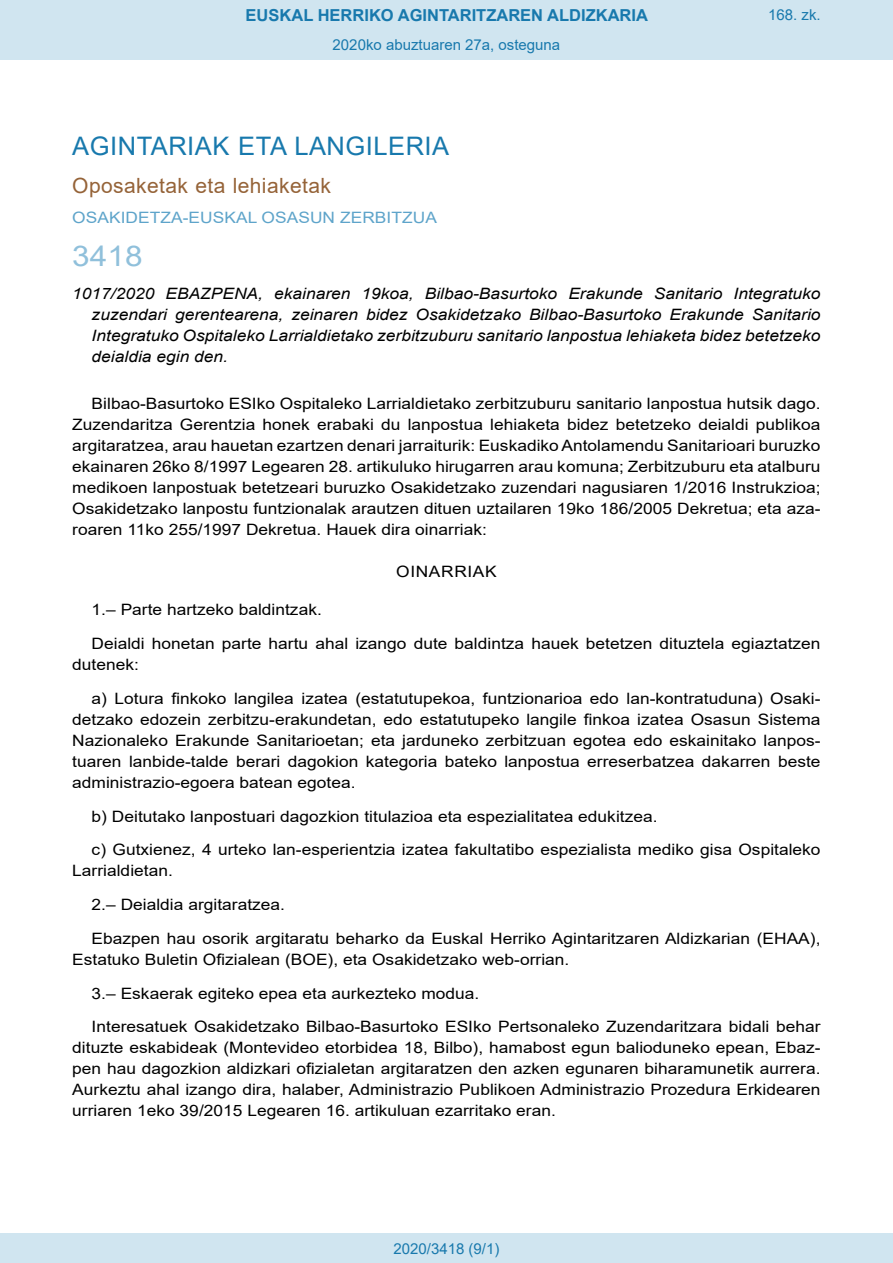
<style>
.page{position:relative;width:893px;height:1263px;background:#fff}
.page>*{position:absolute;margin:0;border:0;box-sizing:border-box;transform-origin:0 0}
.BOPVOrden{font:28.5px "Arial";color:#90c0db;scale:1.11 1}
.BOPVSeccion{font:25.5px "Arial";letter-spacing:.02em;color:#1879ad}
.BOPVSubseccion{font:21px "Arial";letter-spacing:.02em;color:#956338}
.t1{font:700 16.5px "Arial";color:#1879ad}
.BOPVDetalle{font:15.6px/21px "Arial";color:#000;text-align:justify;scale:1.11 1}
.BOPVTitulo{font:italic 15.6px/21px "Arial";color:#000;text-align:justify;scale:1.11 1}
.BOPVOrganismo{font:15.6px "Arial";letter-spacing:.005em;color:#5ea4ca;scale:1.11 1}
.BOPVClave{font:15.6px "Arial";letter-spacing:.035em;color:#000;scale:1.11 1}
.Paginacion_Centro{font:15px "Arial";color:#1879ad}
</style>
<div class="page">
<div style="left:0;top:0;width:893px;height:60px;background:#d0e5f0"></div>
<div style="left:0;top:1233px;width:893px;height:30px;background:#d0e5f0"></div>
<p class="t1" style="left:246px;top:3px;width:404px">EUSKAL HERRIKO AGINTARITZAREN ALDIZKARIA</p>
<p class="Paginacion_Centro" style="left:333px;top:35px;width:229px">2020ko abuztuaren 27a, osteguna</p>
<p class="Paginacion_Centro" style="left:768px;top:5px;width:54px">168. zk.</p>
<p class="BOPVSeccion" style="left:72px;top:128px;width:378px">AGINTARIAK ETA LANGILERIA</p>
<p class="BOPVSubseccion" style="left:72px;top:171px;width:260px">Oposaketak eta lehiaketak</p>
<p class="BOPVOrganismo" style="left:72px;top:207px;width:330px">OSAKIDETZA-EUSKAL OSASUN ZERBITZUA</p>
<p class="BOPVOrden" style="left:72px;top:236px;width:65px">3418</p>
<p class="BOPVTitulo" style="left:92px;top:284px;width:658px;text-indent:-19px">1017/2020 EBAZPENA, ekainaren 19koa, Bilbao-Basurtoko Erakunde Sanitario Integratuko zuzendari gerentearena, zeinaren bidez Osakidetzako Bilbao-Basurtoko Erakunde Sanitario Integratuko Ospitaleko Larrialdietako zerbitzuburu sanitario lanpostua lehiaketa bidez betetzeko deialdia egin den.</p>
<p class="BOPVDetalle" style="left:72px;top:393px;width:676px;text-indent:19px">Bilbao-Basurtoko ESIko Ospitaleko Larrialdietako zerbitzuburu sanitario lanpostua hutsik dago.<br>Zuzendaritza Gerentzia honek erabaki du lanpostua lehiaketa bidez betetzeko deialdi publikoa argitaratzea, arau hauetan ezartzen denari jarraiturik: Euskadiko Antolamendu Sanitarioari buruzko ekainaren 26ko 8/1997 Legearen 28. artikuluko hirugarren arau komuna; Zerbitzuburu eta atalburu medikoen lanpostuak betetzeari buruzko Osakidetzako zuzendari nagusiaren 1/2016 Instrukzioa; Osakidetzako lanpostu funtzionalak arautzen dituen uztailaren 19ko 186/2005 Dekretua; eta aza&shy;roaren 11ko 255/1997 Dekretua. Hauek dira oinarriak:</p>
<p class="BOPVClave" style="left:396px;top:561px;width:92px">OINARRIAK</p>
<p class="BOPVDetalle" style="left:92px;top:599px;width:209px">1.– Parte hartzeko baldintzak.</p>
<p class="BOPVDetalle" style="left:72px;top:633px;width:676px;text-indent:19px">Deialdi honetan parte hartu ahal izango dute baldintza hauek betetzen dituztela egiaztatzen dutenek:</p>
<p class="BOPVDetalle" style="left:72px;top:688px;width:676px;text-indent:19px">a) Lotura finkoko langilea izatea (estatutupekoa, funtzionarioa edo lan-kontratuduna) Osaki&shy;detzako edozein zerbitzu-erakundetan, edo estatutupeko langile finkoa izatea Osasun Sistema Nazionaleko Erakunde Sanitarioetan; eta jarduneko zerbitzuan egotea edo eskainitako lanpos&shy;tuaren lanbide-talde berari dagokion kategoria bateko lanpostua erreserbatzea dakarren beste administrazio-egoera batean egotea.</p>
<p class="BOPVDetalle" style="left:92px;top:805px;width:511px">b) Deitutako lanpostuari dagozkion titulazioa eta espezialitatea edukitzea.</p>
<p class="BOPVDetalle" style="left:72px;top:839px;width:676px;text-indent:19px">c) Gutxienez, 4 urteko lan-esperientzia izatea fakultatibo espezialista mediko gisa Ospitaleko<br>Larrialdietan.</p>
<p class="BOPVDetalle" style="left:92px;top:894px;width:176px">2.– Deialdia argitaratzea.</p>
<p class="BOPVDetalle" style="left:72px;top:928px;width:676px;text-indent:19px">Ebazpen hau osorik argitaratu beharko da Euskal Herriko Agintaritzaren Aldizkarian (EHAA),<br>Estatuko Buletin Ofizialean (BOE), eta Osakidetzako web-orrian.</p>
<p class="BOPVDetalle" style="left:92px;top:982px;width:351px">3.– Eskaerak egiteko epea eta aurkezteko modua.</p>
<p class="BOPVDetalle" style="left:72px;top:1016px;width:676px;text-indent:19px">Interesatuek Osakidetzako Bilbao-Basurtoko ESIko Pertsonaleko Zuzendaritzara bidali behar dituzte eskabideak (Montevideo etorbidea 18, Bilbo), hamabost egun balioduneko epean, Ebaz&shy;pen hau dagozkion aldizkari ofizialetan argitaratzen den azken egunaren biharamunetik aurrera.<br>Aurkeztu ahal izango dira, halaber, Administrazio Publikoen Administrazio Prozedura Erkidearen urriaren 1eko 39/2015 Legearen 16. artikuluan ezarritako eran.</p>
<p class="Paginacion_Centro" style="left:393px;top:1238px;width:107px">2020/3418 (9/1)</p>
</div>
